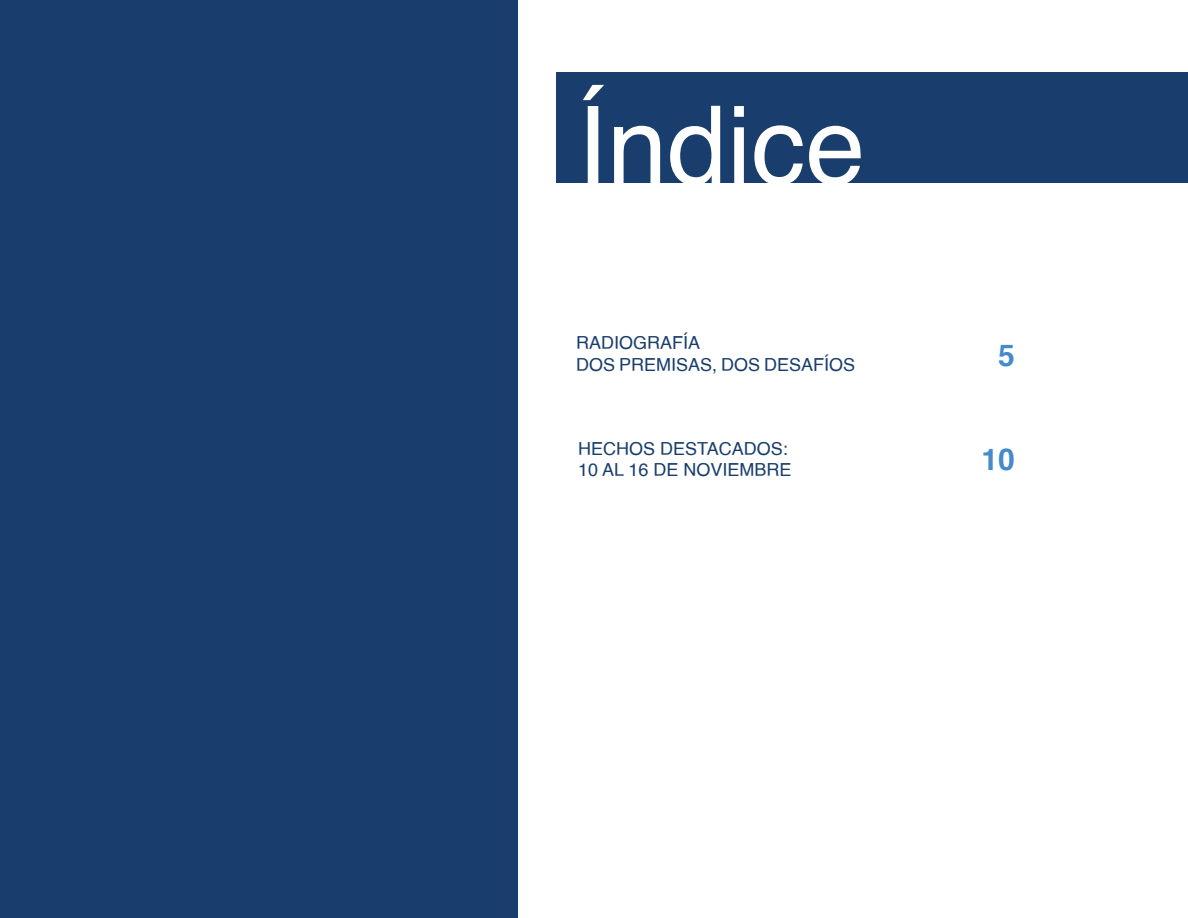
<style>
.page{position:relative;width:1188px;height:918px;background:#fff}
.page>*{position:absolute;margin:0;border:0;box-sizing:border-box;transform-origin:0 0}
.t1{font:108px "Helvetica";color:#fff}
.t2{font:700 30px "Helvetica";color:#458ac9}
.t3{font:18px/21.6px "Helvetica";color:#193e6d}
</style>
<div class="page">
<div style="left:557px;top:73px;width:631px;height:110px;background:#193e6d"></div>
<div style="left:0;top:0;width:518px;height:918px;background:#193e6d"></div>
<h1 class="t1" style="left:577px;top:103px;width:290px">Índice</h1>
<p class="t3" style="left:576px;top:333px;width:281px">RADIOGRAFÍA<br>DOS PREMISAS, DOS DESAFÍOS</p>
<p class="t3" style="left:578px;top:439px;width:215px">HECHOS DESTACADOS:<br>10 AL 16 DE NOVIEMBRE</p>
<h2 class="t2" style="left:998px;top:344px;width:18px">5</h2>
<h2 class="t2" style="left:982px;top:447px;width:35px">10</h2>
</div>
